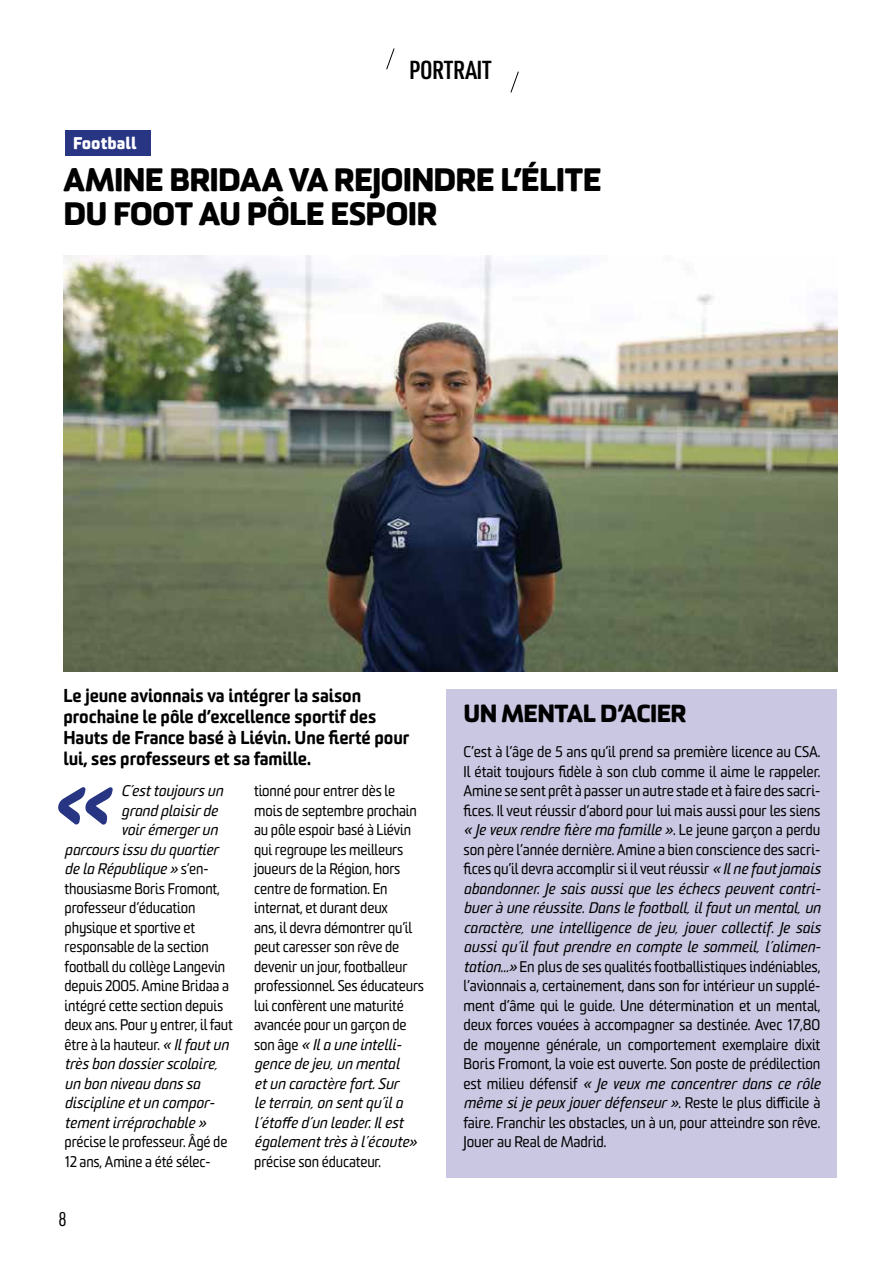
<style>
.page{position:relative;width:893px;height:1263px;background:#fff}
.page>*{position:absolute;margin:0;border:0;box-sizing:border-box;transform-origin:0 0}
.t1{font:800 31.5px/34.5px "Sommet Rounded";letter-spacing:-.03em;color:#000}
.t2{font:600 25.5px "URWDIN Cond";letter-spacing:-.01em;color:#000}
.t3{font:800 24px "Sommet Rounded";letter-spacing:-.03em;color:#000}
.t4{font:19.5px "URWDIN Cond";color:#000}
.t5{font:italic 18px/19.5px "Sommet Rounded";color:#000}
.t6{font:900 18px/21px "Sommet Rounded";letter-spacing:-.005em;color:#000;scale:.96 1}
.t7{font:800 16.5px "Sommet Rounded";color:#fff}
.t8{font:15px/19.5px "Sommet Rounded";letter-spacing:-.01em;color:#000;text-align:justify;scale:.96 1}
.t9{font:15px/19.5px "Sommet Rounded";letter-spacing:-.01em;color:#000;scale:.94 1}
.s1{font-style:normal;font-size:15px}
.s2{font-style:italic;font-size:18px}
</style>
<div class="page">
<div style="left:65px;top:130px;width:85px;height:25px;background:#283583"></div>
<img style="left:63px;top:255px;width:774px;height:417px">
<svg style="left:386px;top:48px;width:9px;height:22px"></svg>
<svg style="left:510px;top:71px;width:9px;height:22px"></svg>
<div style="left:446px;top:689px;width:391px;height:488px;background:#cac7e2"></div>
<svg style="left:58px;top:787px;width:55px;height:38px"></svg>
<p class="t7" style="left:73px;top:132px;width:65px">Football</p>
<h2 class="t2" style="left:409px;top:53px;width:84px">PORTRAIT</h2>
<h1 class="t1" style="left:63px;top:161px;width:540px">AMINE BRIDAA VA REJOINDRE L’ÉLITE<br>DU FOOT AU PÔLE ESPOIR</h1>
<p class="t6" style="left:63px;top:685px;width:362px">Le jeune avionnais va intégrer la saison prochaine le pôle d’excellence sportif des Hauts de France basé à Liévin. Une fierté pour lui, ses professeurs et sa famille.</p>
<p class="t5" style="left:121px;top:782px;width:103px">C’est toujours un</p>
<p class="t5" style="left:121px;top:801px;width:98px">grand plaisir de</p>
<p class="t5" style="left:121px;top:821px;width:98px">voir émerger un</p>
<p class="t5" style="left:65px;top:840px;width:155px">parcours issu du quartier</p>
<p class="t5" style="left:65px;top:860px;width:145px">de la République » <span class="s1">s’en-</span></p>
<p class="t9" style="left:65px;top:879px;width:180px">thousiasme Boris Fromont, professeur d’éducation physique et sportive et responsable de la section football du collège Langevin depuis 2005. Amine Bridaa a intégré cette section depuis deux ans. Pour y entrer, il faut être à la hauteur. <span class="s2">« Il faut un</span></p>
<p class="t5" style="left:65px;top:1055px;width:155px">très bon dossier scolaire, un bon niveau dans sa discipline et un compor&shy;tement irréprochable »</p>
<p class="t9" style="left:65px;top:1132px;width:175px">précise le professeur. Âgé de<br>12 ans, Amine a été sélec-</p>
<h3 class="t4" style="left:59px;top:1206px;width:10px">8</h3>
<p class="t9" style="left:254px;top:781px;width:182px">tionné pour entrer dès le mois de septembre prochain au pôle espoir basé à Liévin qui regroupe les meilleurs joueurs de la Région, hors centre de formation. En internat, et durant deux<br>ans, il devra démontrer qu’il peut caresser son rêve de devenir un jour, footballeur professionnel. Ses éducateurs lui confèrent une maturité avancée pour un garçon de</p>
<p class="t5" style="left:254px;top:1035px;width:165px"><span class="s1">son âge</span> « Il a une intelli&shy;gence de jeu, un mental<br>et un caractère fort. Sur<br>le terrain, on sent qu’il a l’étoffe d’un leader. Il est également très à l’écoute »</p>
<p class="t9" style="left:254px;top:1152px;width:136px">précise son éducateur.</p>
<h3 class="t3" style="left:463px;top:697px;width:225px">UN MENTAL D’ACIER</h3>
<p class="t8" style="left:463px;top:742px;width:373px">C’est à l’âge de 5 ans qu’il prend sa première licence au CSA.<br>Il était toujours fidèle à son club comme il aime le rappeler.<br>Amine se sent prêt à passer un autre stade et à faire des sacri&shy;fices. Il veut réussir d’abord pour lui mais aussi pour les siens</p>
<p class="t5" style="left:463px;top:821px;width:358px">« Je veux rendre fière ma famille »<span class="s1">. Le jeune garçon a perdu</span></p>
<p class="t8" style="left:463px;top:840px;width:373px">son père l’année dernière. Amine a bien conscience des sacri&shy;fices qu’il devra accomplir si il veut réussir <span class="s2">« Il ne faut jamais</span></p>
<p class="t5" style="left:463px;top:879px;width:359px;text-align:justify">abandonner. Je sais aussi que les échecs peuvent contri&shy;buer à une réussite. Dans le football, il faut un mental, un caractère, une intelligence de jeu, jouer collectif. Je sais aussi qu’il faut prendre en compte le sommeil, l’alimen-</p>
<p class="t8" style="left:463px;top:957px;width:373px"><span class="s2">tation… »</span> En plus de ses qualités footballistiques indéniables, l’avionnais a, certainement, dans son for intérieur un supplé&shy;ment d’âme qui le guide. Une détermination et un mental, deux forces vouées à accompagner sa destinée. Avec 17,80 de moyenne générale, un comportement exemplaire dixit Boris Fromont, la voie est ouverte. Son poste de prédilection</p>
<p class="t5" style="left:463px;top:1074px;width:358px"><span class="s1">est milieu défensif</span> « Je veux me concentrer dans ce rôle même si je peux jouer défenseur »<span class="s1">. Reste le plus difficile à</span></p>
<p class="t8" style="left:463px;top:1113px;width:373px">faire. Franchir les obstacles, un à un, pour atteindre son rêve.<br>Jouer au Real de Madrid.</p>
</div>
